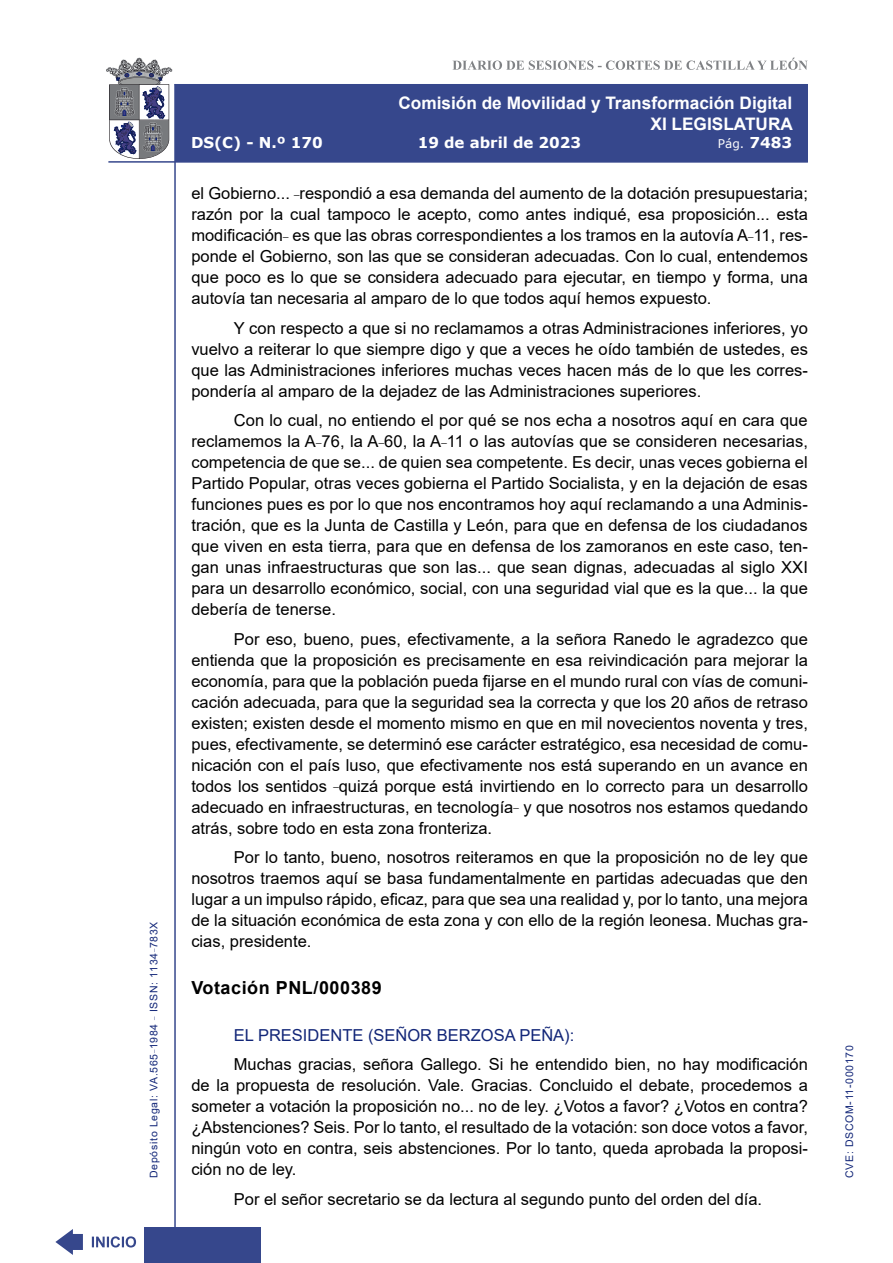
<style>
.page{position:relative;width:893px;height:1263px;background:#fff}
.page>*{position:absolute;margin:0;border:0;box-sizing:border-box;transform-origin:0 0}
.MarcadorSegundoNivel{font:700 18px "Arial";letter-spacing:.03em;color:#000}
.t1{font:700 17.25px/20.7px "Arial";color:#fff;text-align:right}
.t2{font:16.5px/21px "Arial";color:#000;text-align:justify}
.Orador{font:16.5px "Arial";color:#122678}
.t3{font:700 15px "Verdana";color:#fff}
.t4{font:12px "Verdana";color:#fff}
.t5{font:10.5px "Arial";letter-spacing:.065em;color:#122678}
.s1{font-weight:700;font-size:15px}
</style>
<div class="page">
<svg style="left:452px;top:58px;width:356px;height:12px"></svg>
<hr style="left:174px;top:84px;width:2px;height:1179px;background:#36478c">
<div style="left:144px;top:1227px;width:117px;height:36px;background:#36478c"></div>
<div style="left:175px;top:84px;width:633px;height:78px;background:#36478c"></div>
<hr style="left:108px;top:161px;width:700px;height:2px;background:#36478c">
<svg style="left:92px;top:1236px;width:44px;height:11px"></svg>
<svg style="left:55px;top:1229px;width:28px;height:26px"></svg>
<svg style="left:106px;top:58px;width:66px;height:101px"></svg>
<p class="t5" style="left:146px;top:1178px;width:258px;rotate:-90deg">Depósito Legal: VA.565<sup>_</sup>1984 <sup>_</sup> ISSN: 1134<sup>_</sup>783X</p>
<p class="t1" style="left:398px;top:93px;width:396px">Comisión de Movilidad y Transformación Digital<br>XI LEGISLATURA</p>
<p class="t3" style="left:191px;top:132px;width:133px">DS(C) - N.º 170</p>
<p class="t3" style="left:418px;top:132px;width:165px">19 de abril de 2023</p>
<p class="t4" style="left:718px;top:135px;width:76px">Pág. <span class="s1">7483</span></p>
<p class="t2" style="left:191px;top:183px;width:618px">el Gobierno... <sup>_</sup>respondió a esa demanda del aumento de la dotación presupuestaria; razón por la cual tampoco le acepto, como antes indiqué, esa proposición... esta modificación<sup>_</sup> es que las obras correspondientes a los tramos en la autovía A<sup>_</sup>11, res&shy;ponde el Gobierno, son las que se consideran adecuadas. Con lo cual, entendemos que poco es lo que se considera adecuado para ejecutar, en tiempo y forma, una autovía tan necesaria al amparo de lo que todos aquí hemos expuesto.</p>
<p class="t2" style="left:191px;top:317px;width:618px;text-indent:43px">Y con respecto a que si no reclamamos a otras Administraciones inferiores, yo vuelvo a reiterar lo que siempre digo y que a veces he oído también de ustedes, es que las Administraciones inferiores muchas veces hacen más de lo que les corres&shy;pondería al amparo de la dejadez de las Administraciones superiores.</p>
<p class="t2" style="left:191px;top:410px;width:618px;text-indent:43px">Con lo cual, no entiendo el por qué se nos echa a nosotros aquí en cara que reclamemos la A<sup>_</sup>76, la A<sup>_</sup>60, la A<sup>_</sup>11 o las autovías que se consideren necesarias, competencia de que se... de quien sea competente. Es decir, unas veces gobierna el Partido Popular, otras veces gobierna el Partido Socialista, y en la dejación de esas funciones pues es por lo que nos encontramos hoy aquí reclamando a una Adminis&shy;tración, que es la Junta de Castilla y León, para que en defensa de los ciudadanos que viven en esta tierra, para que en defensa de los zamoranos en este caso, ten&shy;gan unas infraestructuras que son las... que sean dignas, adecuadas al siglo XXI para un desarrollo económico, social, con una seguridad vial que es la que... la que debería de tenerse.</p>
<p class="t2" style="left:191px;top:628px;width:618px;text-indent:43px">Por eso, bueno, pues, efectivamente, a la señora Ranedo le agradezco que entienda que la proposición es precisamente en esa reivindicación para mejorar la economía, para que la población pueda fijarse en el mundo rural con vías de comuni&shy;cación adecuada, para que la seguridad sea la correcta y que los 20 años de retraso existen; existen desde el momento mismo en que en mil novecientos noventa y tres, pues, efectivamente, se determinó ese carácter estratégico, esa necesidad de comu&shy;nicación con el país luso, que efectivamente nos está superando en un avance en todos los sentidos <sup>_</sup>quizá porque está invirtiendo en lo correcto para un desarrollo adecuado en infraestructuras, en tecnología<sup>_</sup> y que nosotros nos estamos quedando atrás, sobre todo en esta zona fronteriza.</p>
<p class="t2" style="left:191px;top:847px;width:618px;text-indent:43px">Por lo tanto, bueno, nosotros reiteramos en que la proposición no de ley que nosotros traemos aquí se basa fundamentalmente en partidas adecuadas que den lugar a un impulso rápido, eficaz, para que sea una realidad y, por lo tanto, una mejora de la situación económica de esta zona y con ello de la región leonesa. Muchas gra&shy;cias, presidente.</p>
<p class="MarcadorSegundoNivel" style="left:191px;top:975px;width:192px">Votación PNL/000389</p>
<p class="Orador" style="left:234px;top:1024px;width:342px">EL PRESIDENTE (SEÑOR BERZOSA PEÑA):</p>
<p class="t2" style="left:191px;top:1054px;width:618px;text-indent:43px">Muchas gracias, señora Gallego. Si he entendido bien, no hay modificación de la propuesta de resolución. Vale. Gracias. Concluido el debate, procedemos a someter a votación la proposición no... no de ley. ¿Votos a favor? ¿Votos en contra? ¿Abstenciones? Seis. Por lo tanto, el resultado de la votación: son doce votos a favor, ningún voto en contra, seis abstenciones. Por lo tanto, queda aprobada la proposi&shy;ción no de ley.</p>
<p class="t2" style="left:234px;top:1188px;width:530px">Por el señor secretario se da lectura al segundo punto del orden del día.</p>
<p class="t5" style="left:842px;top:1178px;width:134px;rotate:-90deg">CVE: DSCOM-11-000170</p>
</div>
